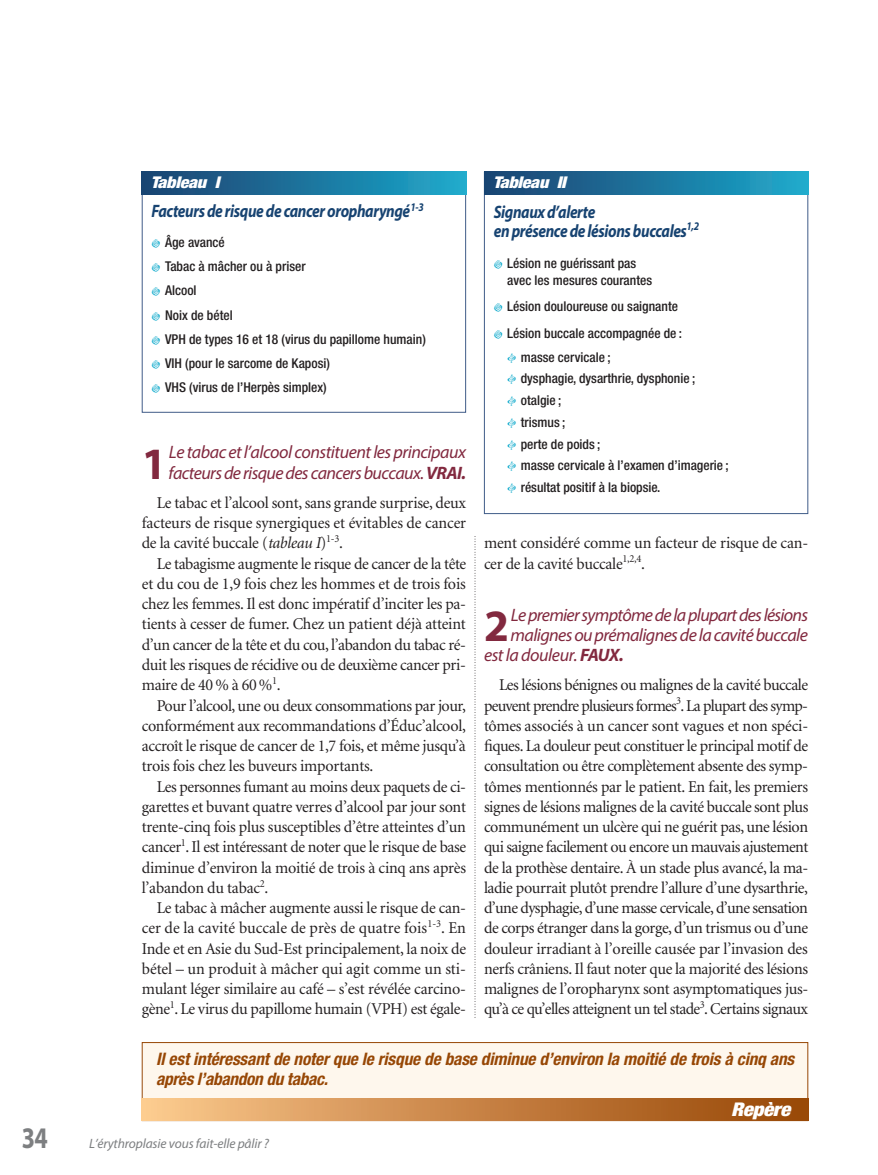
<style>
.page{position:relative;width:878px;height:1175px;background:#fff}
.page>*{position:absolute;margin:0;border:0;box-sizing:border-box;transform-origin:0 0}
.t1{font:700 45px "Myriad Pro";color:#82293f}
.t2{font:700 30px "Myriad Pro";color:#7d7f81;scale:.8 1}
.t3{font:italic 900 condensed 18.9px "Helvetica Neue";letter-spacing:-.015em;color:#fff;scale:1.11 1}
.t4{font:italic 18px/20.2px "Myriad Pro";letter-spacing:-.035em;color:#82293f}
.t5{font:italic 700 18px/19.5px "Myriad Pro";letter-spacing:-.025em;color:#174371;scale:.85 1}
.t6{font:italic 700 condensed 17.25px/20.2px "Helvetica Neue";letter-spacing:-.005em;color:#974705}
.t7{font:16.5px/20.2px "Minion";letter-spacing:-.02em;color:#231f20;text-align:justify}
.t8{font:italic 900 condensed 16.2px "Helvetica Neue";letter-spacing:-.015em;color:#fff;scale:1.11 1}
.t9{font:500 condensed 13.5px/24px "Helvetica Neue";color:#231f20}
.t10{font:italic 13.5px "Myriad Pro";letter-spacing:-.01em;color:#7d7f81}
.s1{font-weight:700}
.s2{font-style:italic}
</style>
<div class="page">
<svg style="left:474px;top:536px;width:1px;height:482px"></svg>
<div style="left:142px;top:1042px;width:665px;height:78px;background:#fef7ed"></div>
<div style="left:142px;top:1042px;width:666px;height:78px;border:1px solid #974705"></div>
<div style="left:142px;top:1098px;width:666px;height:22px;background:linear-gradient(to right,#fbc78c,#964403)"></div>
<div style="left:142px;top:172px;width:324px;height:22px;background:linear-gradient(to right,#1b4170,#1ea9cb)"></div>
<div style="left:484px;top:172px;width:324px;height:22px;background:linear-gradient(to right,#1b4170,#1ea9cb)"></div>
<h2 class="t2" style="left:22px;top:1126px;width:34px">34</h2>
<p class="t8" style="left:151px;top:177px;width:63px">Tableau I</p>
<p class="t5" style="left:151px;top:203px;width:322px">Facteurs de risque de cancer oropharyngé<sup>1-3</sup></p>
<p class="t9" style="left:165px;top:232px;width:262px">Âge avancé<br>Tabac à mâcher ou à priser<br>Alcool<br>Noix de bétel<br>VPH de types 16 et 18 (virus du papillome humain)<br>VIH (pour le sarcome de Kaposi)<br>VHS (virus de l’Herpès simplex)</p>
<h1 class="t1" style="left:142px;top:447px;width:26px">1</h1>
<p class="t4" style="left:169px;top:444px;width:299px">Le tabac et l’alcool constituent les principaux facteurs de risque des cancers buccaux. <span class="s1">VRAI.</span></p>
<p class="t7" style="left:142px;top:494px;width:326px;text-indent:15px">Le tabac et l’alcool sont, sans grande surprise, deux facteurs de risque synergiques et évitables de cancer de la cavité buccale (<span class="s2">tableau I</span>)<sup>1-3</sup>.</p>
<p class="t7" style="left:142px;top:554px;width:326px;text-indent:15px">Le tabagisme augmente le risque de cancer de la tête et du cou de 1,9 fois chez les hommes et de trois fois chez les femmes. Il est donc impératif d’inciter les pa&shy;tients à cesser de fumer. Chez un patient déjà atteint d’un cancer de la tête et du cou, l’abandon du tabac ré&shy;duit les risques de récidive ou de deuxième cancer pri&shy;maire de 40 % à 60 %<sup>1</sup>.</p>
<p class="t7" style="left:142px;top:696px;width:325px;text-indent:15px">Pour l’alcool, une ou deux consommations par jour, conformément aux recommandations d’Éduc’alcool, accroît le risque de cancer de 1,7 fois, et même jusqu’à trois fois chez les buveurs importants.</p>
<p class="t7" style="left:142px;top:777px;width:326px;text-indent:15px">Les personnes fumant au moins deux paquets de ci&shy;garettes et buvant quatre verres d’alcool par jour sont trente-cinq fois plus susceptibles d’être atteintes d’un cancer<sup>1</sup>. Il est intéressant de noter que le risque de base diminue d’environ la moitié de trois à cinq ans après l’abandon du tabac<sup>2</sup>.</p>
<p class="t7" style="left:142px;top:899px;width:326px;text-indent:15px">Le tabac à mâcher augmente aussi le risque de can&shy;cer de la cavité buccale de près de quatre fois<sup>1-3</sup>. En Inde et en Asie du Sud-Est principalement, la noix de bétel – un produit à mâcher qui agit comme un sti&shy;mulant léger similaire au café – s’est révélée carcino&shy;gène<sup>1</sup>. Le virus du papillome humain (VPH) est égale-</p>
<p class="t8" style="left:493px;top:177px;width:67px">Tableau II</p>
<p class="t5" style="left:493px;top:203px;width:243px">Signaux d’alerte<br>en présence de lésions buccales<sup>1,2</sup></p>
<p class="t9" style="left:507px;top:255px;width:146px;line-height:17.2px">Lésion ne guérissant pas avec les mesures courantes</p>
<p class="t9" style="left:507px;top:294px;width:176px;line-height:26.2px">Lésion douloureuse ou saignante<br>Lésion buccale accompagnée de :</p>
<p class="t9" style="left:520px;top:347px;width:209px;line-height:21.8px">masse cervicale ;<br>dysphagie, dysarthrie, dysphonie ; otalgie ;<br>trismus ;<br>perte de poids ;<br>masse cervicale à l’examen d’imagerie ; résultat positif à la biopsie.</p>
<p class="t7" style="left:484px;top:534px;width:326px">ment considéré comme un facteur de risque de can&shy;cer de la cavité buccale<sup>1,2,4</sup>.</p>
<h1 class="t1" style="left:484px;top:609px;width:26px">2</h1>
<p class="t4" style="left:511px;top:606px;width:299px">Le premier symptôme de la plupart des lésions</p>
<p class="t4" style="left:510px;top:626px;width:299px">malignes ou prémalignes de la cavité buccale</p>
<p class="t4" style="left:484px;top:646px;width:141px">est la douleur. <span class="s1">FAUX.</span></p>
<p class="t7" style="left:484px;top:676px;width:326px;text-indent:15px">Les lésions bénignes ou malignes de la cavité buccale peuvent prendre plusieurs formes<sup>3</sup>. La plupart des symp&shy;tômes associés à un cancer sont vagues et non spéci&shy;fiques. La douleur peut constituer le principal motif de consultation ou être complètement absente des symp&shy;tômes mentionnés par le patient. En fait, les premiers signes de lésions malignes de la cavité buccale sont plus communément un ulcère qui ne guérit pas, une lésion qui saigne facilement ou encore un mauvais ajustement de la prothèse dentaire. À un stade plus avancé, la ma&shy;ladie pourrait plutôt prendre l’allure d’une dysarthrie, d’une dysphagie, d’une masse cervicale, d’une sensation de corps étranger dans la gorge, d’un trismus ou d’une douleur irradiant à l’oreille causée par l’invasion des nerfs crâniens. Il faut noter que la majorité des lésions mali gnes de l’oropharynx sont asymptomatiques jus&shy;qu’à ce qu’elles atteignent un tel stade<sup>3</sup>. Certains signaux</p>
<p class="t6" style="left:156px;top:1050px;width:639px">Il est intéressant de noter que le risque de base diminue d’environ la moitié de trois à cinq ans après l’abandon du tabac.</p>
<p class="t3" style="left:731px;top:1102px;width:55px">Repère</p>
<p class="t10" style="left:89px;top:1138px;width:181px">L’érythroplasie vous fait-elle pâlir ?</p>
</div>
